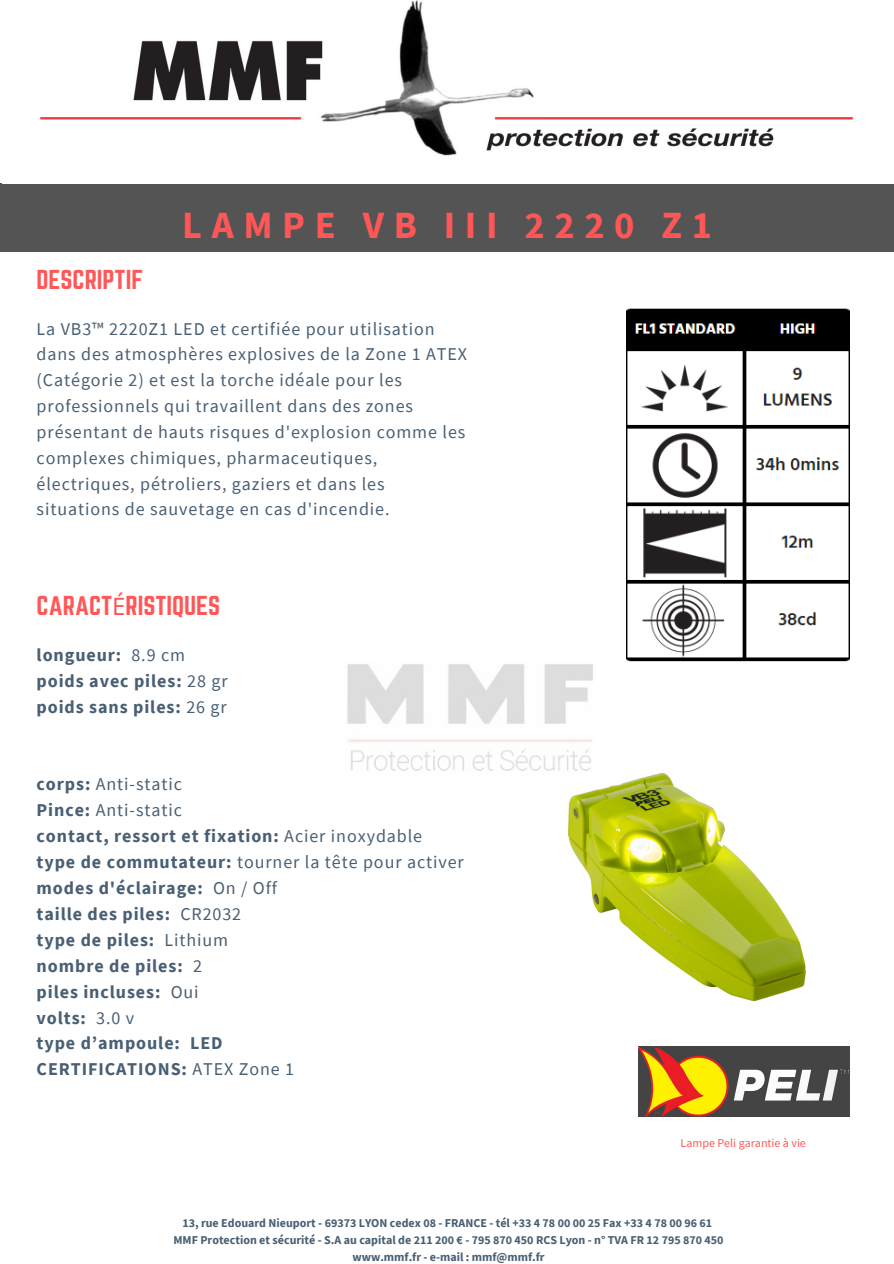
<style>
.page{position:relative;width:894px;height:1264px;background:#fff}
.page>*{position:absolute;margin:0;border:0;box-sizing:border-box;transform-origin:0 0}
.t1{font:700 38.4px "Source Sans Pro";letter-spacing:.25em;color:#ff5757}
.t2{font:24px "Norwester";color:#ff5757}
.t3{font:700 18px/26px "Source Sans Pro";letter-spacing:.05em;color:#495f74}
.t4{font:18px/25.8px "Source Sans Pro";letter-spacing:.05em;color:#495f74}
.t5{font:700 12px/16.6px "Source Sans Pro";color:#495f74;text-align:center}
.t6{font:12px "Source Sans Pro";color:#ff5757}
.s1{font-family:"Noto Sans"}
.s2{font-weight:400}
</style>
<div class="page">
<div style="left:0;top:184px;width:893px;height:68px;background:#545454"></div>
<img style="left:638px;top:1046px;width:211px;height:70px">
<img style="left:39px;top:0;width:814px;height:156px">
<img style="left:347px;top:664px;width:246px;height:107px">
<img style="left:626px;top:308px;width:223px;height:354px">
<img style="left:568px;top:774px;width:237px;height:226px">
<h1 class="t1" style="left:182px;top:200px;width:531px">LAMPE VB III 2220 Z1</h1>
<h2 class="t2" style="left:37px;top:268px;width:108px">DESCRIPTIF</h2>
<p class="t4" style="left:37px;top:315px;width:432px">La VB3™ 2220Z1 LED et certifiée pour utilisation dans des atmosphères explosives de la Zone 1 ATEX (Catégorie 2) et est la torche idéale pour les professionnels qui travaillent dans des zones présentant de hauts risques d'explosion comme les complexes chimiques, pharmaceutiques, électriques, pétroliers, gaziers et dans les situations de sauvetage en cas d'incendie.</p>
<h2 class="t2" style="left:37px;top:594px;width:185px">CARACT<span class="s1">É</span>RISTIQUES</h2>
<p class="t3" style="left:37px;top:641px;width:192px">longueur: <span class="s2">8.9 cm </span>poids avec piles: <span class="s2">28 gr </span>poids sans piles: <span class="s2">26 gr</span></p>
<p class="t3" style="left:37px;top:771px;width:428px">corps: <span class="s2">Anti-static<br></span>Pince: <span class="s2">Anti-static<br></span>contact, ressort et fixation: <span class="s2">Acier inoxydable </span>type de commutateur: <span class="s2">tourner la tête pour activer </span>modes d'éclairage: <span class="s2">On / Off<br></span>taille des piles: <span class="s2">CR2032<br></span>type de piles: <span class="s2">Lithium<br></span>nombre de piles: <span class="s2">2<br></span>piles incluses: <span class="s2">Oui<br></span>volts: <span class="s2">3.0 v<br></span>type d’ampoule: LED<br>CERTIFICATIONS: <span class="s2">ATEX Zone 1</span></p>
<p class="t6" style="left:680px;top:1135px;width:127px">Lampe Peli garantie à vie</p>
<p class="t5" style="left:173px;top:1214px;width:551px">13, rue Edouard Nieuport - 69373 LYON cedex 08 - FRANCE - tél +33 4 78 00 00 25 Fax +33 4 78 00 96 61<br>MMF Protection et sécurité - S.A au capital de 211 200 € - 795 870 450 RCS Lyon - n° TVA FR 12 795 870 450 www.mmf.fr - e-mail : mmf@mmf.fr</p>
</div>
